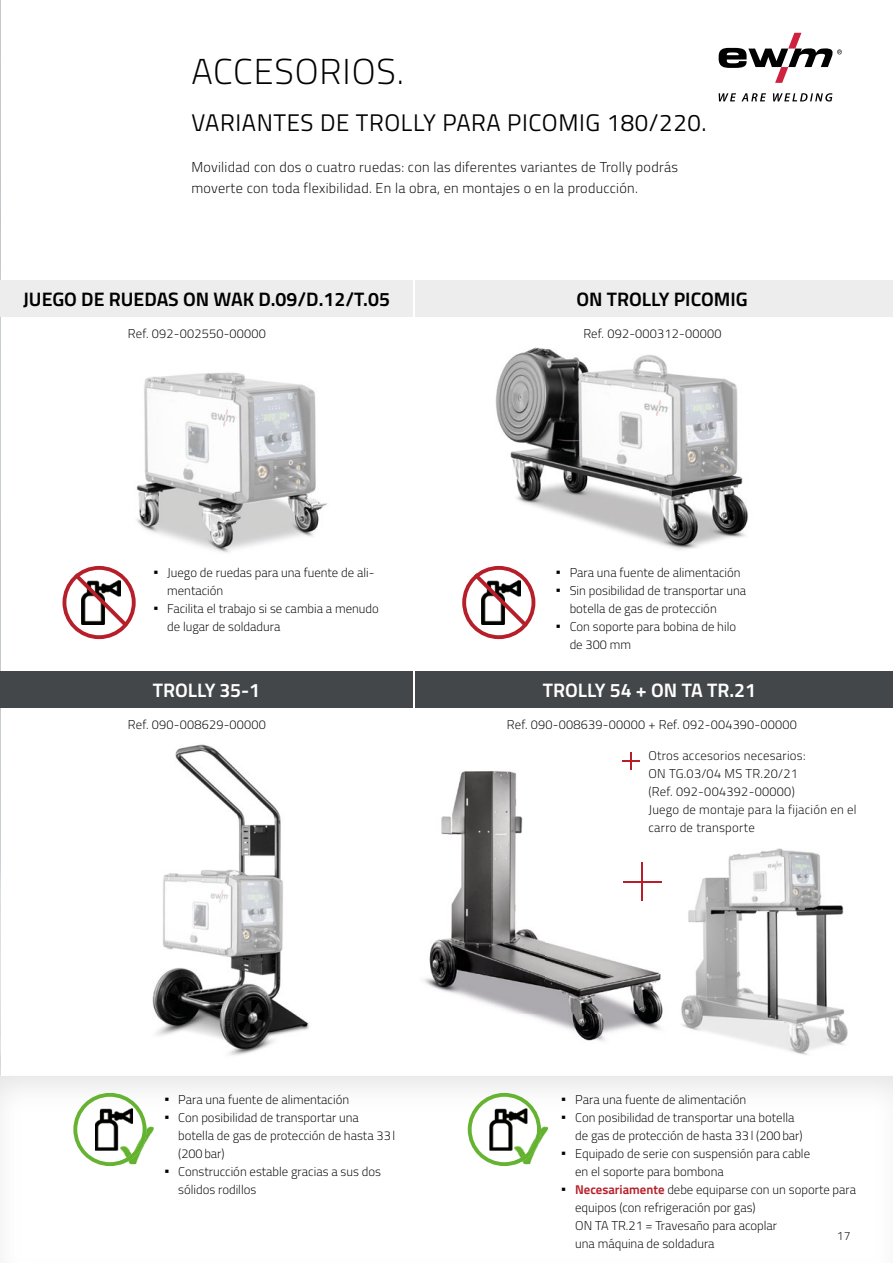
<style>
.page{position:relative;width:893px;height:1263px;background:#fff}
.page>*{position:absolute;margin:0;border:0;box-sizing:border-box;transform-origin:0 0}
.t1{font:300 36px "Titillium Text";letter-spacing:.025em;color:#000}
.t2{font:24px "Titillium Text";letter-spacing:.025em;color:#000}
.t3{font:700 19.5px "Titillium Text";color:#000}
.t4{font:700 19.5px "Titillium Text";color:#fff}
.t5{font:300 14.25px/21px "Titillium Text";letter-spacing:.02em;color:#000}
.t6{font:300 12.75px/18px "Titillium Text";color:#000}
.t7{font:300 12.75px/18px "Titillium Text";letter-spacing:.02em;color:#000}
.t8{font:300 12px "Titillium Text";color:#000}
.s1{font-family:"Arial";font-weight:400;font-size:14.25px}
.s2{font-weight:700;color:#b61f29}
</style>
<div class="page">
<img style="left:0;top:0;width:1px;height:1076px">
<div style="left:0;top:281px;width:413px;height:36px;background:#ededed"></div>
<div style="left:415px;top:281px;width:478px;height:36px;background:#ededed"></div>
<div style="left:0;top:672px;width:413px;height:36px;background:#444749"></div>
<div style="left:415px;top:672px;width:478px;height:36px;background:#444749"></div>
<svg style="left:462px;top:566px;width:73px;height:73px"></svg>
<svg style="left:63px;top:566px;width:73px;height:73px"></svg>
<img style="left:495px;top:347px;width:253px;height:203px">
<img style="left:136px;top:372px;width:192px;height:181px">
<img style="left:424px;top:752px;width:239px;height:289px">
<svg style="left:468px;top:1093px;width:73px;height:73px"></svg>
<img style="left:541px;top:1126px;width:7px;height:15px">
<img style="left:515px;top:1126px;width:26px;height:38px">
<svg style="left:73px;top:1093px;width:74px;height:73px"></svg>
<img style="left:147px;top:1126px;width:7px;height:15px">
<img style="left:120px;top:1126px;width:27px;height:38px">
<img style="left:152px;top:744px;width:158px;height:311px">
<hr style="left:641px;top:862px;width:2px;height:39px;background:#b61f29">
<hr style="left:623px;top:881px;width:38px;height:1px;background:#b61f29">
<svg style="left:623px;top:753px;width:17px;height:17px"></svg>
<img style="left:681px;top:848px;width:167px;height:207px">
<svg style="left:719px;top:93px;width:113px;height:9px"></svg>
<svg style="left:719px;top:33px;width:123px;height:50px"></svg>
<h1 class="t1" style="left:191px;top:46px;width:214px">ACCESORIOS.</h1>
<h2 class="t2" style="left:191px;top:105px;width:517px">VARIANTES DE TROLLY PARA PICOMIG 180/220.</h2>
<p class="t5" style="left:191px;top:156px;width:488px">Movilidad con dos o cuatro ruedas: con las diferentes variantes de Trolly podrás moverte con toda flexibilidad. En la obra, en montajes o en la producción.</p>
<h3 class="t3" style="left:23px;top:284px;width:368px">JUEGO DE RUEDAS ON WAK D.09/D.12/T.05</h3>
<h3 class="t3" style="left:576px;top:284px;width:173px">ON TROLLY PICOMIG</h3>
<p class="t6" style="left:128px;top:324px;width:140px">Ref. 092-002550-00000</p>
<p class="t6" style="left:583px;top:324px;width:140px">Ref. 092-000312-00000</p>
<p class="t6" style="left:167px;top:562px;width:209px;text-indent:-14px"><span class="s1">▪</span> Juego de ruedas para una fuente de ali&shy;mentación</p>
<p class="t6" style="left:167px;top:598px;width:213px;text-indent:-14px"><span class="s1">▪</span> Facilita el trabajo si se cambia a menudo de lugar de soldadura</p>
<p class="t6" style="left:556px;top:562px;width:186px"><span class="s1">▪</span> Para una fuente de alimentación</p>
<p class="t6" style="left:570px;top:580px;width:178px;text-indent:-14px"><span class="s1">▪</span> Sin posibilidad de transportar una botella de gas de protección</p>
<p class="t6" style="left:570px;top:616px;width:168px;text-indent:-14px"><span class="s1">▪</span> Con soporte para bobina de hilo de 300 mm</p>
<h3 class="t4" style="left:153px;top:675px;width:109px">TROLLY 35-1</h3>
<h3 class="t4" style="left:543px;top:675px;width:215px">TROLLY 54 + ON TA TR.21</h3>
<p class="t6" style="left:128px;top:715px;width:140px">Ref. 090-008629-00000</p>
<p class="t6" style="left:507px;top:715px;width:292px">Ref. 090-008639-00000 + Ref. 092-004390-00000</p>
<p class="t6" style="left:164px;top:1089px;width:186px"><span class="s1">▪</span> Para una fuente de alimentación</p>
<p class="t6" style="left:178px;top:1107px;width:218px;text-indent:-14px"><span class="s1">▪</span> Con posibilidad de transportar una botella de gas de protección de hasta 33 l (200 bar)</p>
<p class="t6" style="left:178px;top:1161px;width:204px;text-indent:-14px"><span class="s1">▪</span> Construcción estable gracias a sus dos sólidos rodillos</p>
<p class="t7" style="left:648px;top:746px;width:210px">Otros accesorios necesarios:<br>ON TG.03/04 MS TR.20/21<br>(Ref. 092-004392-00000)<br>Juego de montaje para la fijación en el carro de transporte</p>
<p class="t6" style="left:561px;top:1089px;width:186px"><span class="s1">▪</span> Para una fuente de alimentación</p>
<p class="t6" style="left:575px;top:1107px;width:229px;text-indent:-14px"><span class="s1">▪</span> Con posibilidad de transportar una botella de gas de protección de hasta 33 l (200 bar)</p>
<p class="t6" style="left:575px;top:1143px;width:236px;text-indent:-14px"><span class="s1">▪</span> Equipado de serie con suspensión para cable en el soporte para bombona</p>
<p class="t6" style="left:575px;top:1179px;width:282px;text-indent:-14px"><span class="s1">▪</span> <span class="s2">Necesariamente</span> debe equiparse con un soporte para equipos (con refrigeración por gas)<br>ON TA TR.21 = Travesaño para acoplar<br>una máquina de soldadura</p>
<p class="t8" style="left:837px;top:1227px;width:15px">17</p>
</div>
